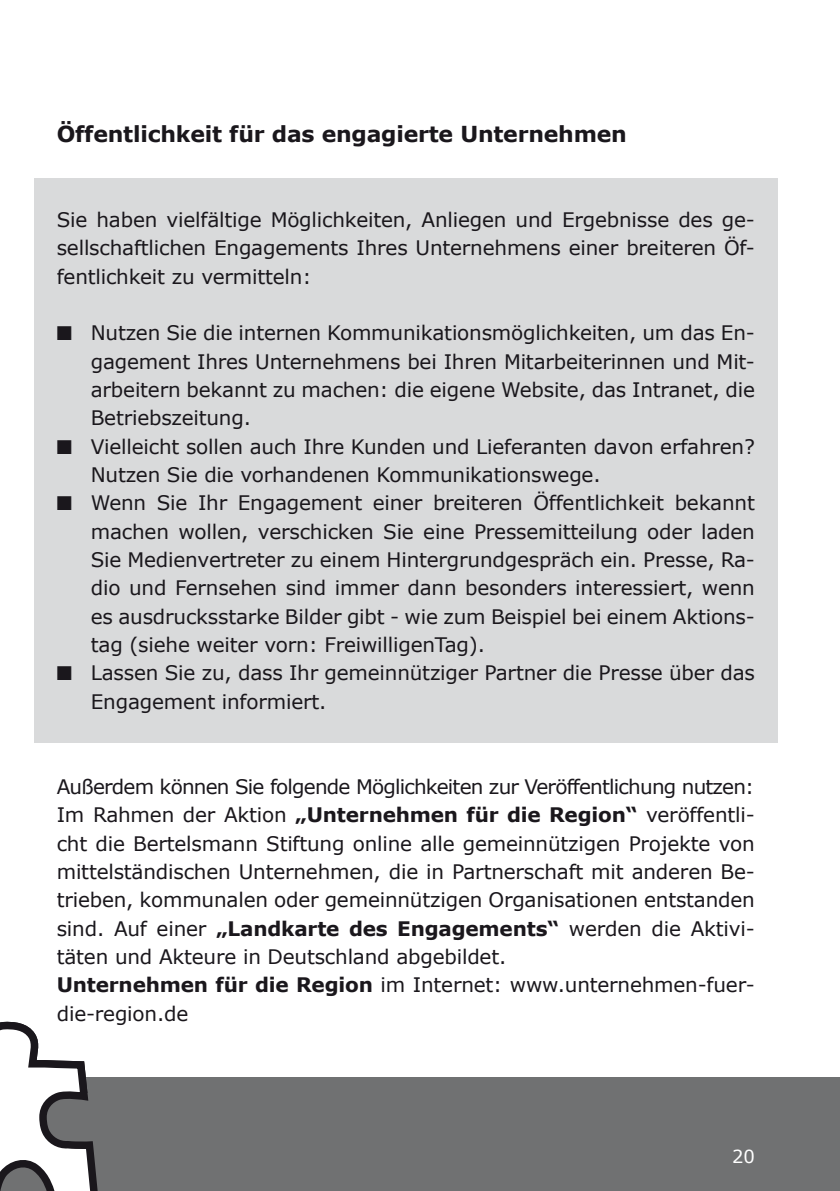
<style>
.page{position:relative;width:840px;height:1191px;background:#fff}
.page>*{position:absolute;margin:0;border:0;box-sizing:border-box;transform-origin:0 0}
.t1{font:700 22px "Verdana";letter-spacing:-.01em;color:#1a171c}
.t2{font:20px/28.4px "Verdana";letter-spacing:-.01em;color:#1a171c;text-align:justify}
.t3{font:20px "Zapf Dingbats ITC";color:#1a171c}
.t4{font:18px "Verdana";color:#fff}
.s1{font-weight:700}
</style>
<div class="page">
<div style="left:34px;top:178px;width:743px;height:565px;background:#d9dadb"></div>
<div style="left:0;top:1077px;width:839px;height:114px;background:#707172"></div>
<svg style="left:0;top:1021px;width:98px;height:170px"></svg>
<h1 class="t1" style="left:57px;top:120px;width:571px">Öffentlichkeit für das engagierte Unternehmen</h1>
<p class="t2" style="left:57px;top:205px;width:699px">Sie haben vielfältige Möglichkeiten, Anliegen und Ergebnisse des ge&shy;sellschaftlichen Engagements Ihres Unternehmens einer breiteren Öf&shy;fentlichkeit zu vermitteln:</p>
<p class="t3" style="left:57px;top:324px;width:17px">■</p>
<p class="t2" style="left:91px;top:318px;width:665px">Nutzen Sie die internen Kommunikationsmöglichkeiten, um das En&shy;gagement Ihres Unternehmens bei Ihren Mitarbeiterinnen und Mit&shy;arbeitern bekannt zu machen: die eigene Website, das Intranet, die Betriebszeitung.</p>
<p class="t3" style="left:57px;top:437px;width:17px">■</p>
<p class="t2" style="left:91px;top:431px;width:665px">Vielleicht sollen auch Ihre Kunden und Lieferanten davon erfahren?<br>Nutzen Sie die vorhandenen Kommunikationswege.</p>
<p class="t3" style="left:57px;top:494px;width:17px">■</p>
<p class="t2" style="left:91px;top:488px;width:665px">Wenn Sie Ihr Engagement einer breiteren Öffentlichkeit bekannt machen wollen, verschicken Sie eine Pressemitteilung oder laden Sie Medienvertreter zu einem Hintergrundgespräch ein. Presse, Ra&shy;dio und Fernsehen sind immer dann besonders interessiert, wenn es ausdrucksstarke Bilder gibt - wie zum Beispiel bei einem Aktions&shy;tag (siehe weiter vorn: FreiwilligenTag).</p>
<p class="t3" style="left:57px;top:664px;width:17px">■</p>
<p class="t2" style="left:91px;top:658px;width:665px">Lassen Sie zu, dass Ihr gemeinnütziger Partner die Presse über das<br>Engagement informiert.</p>
<p class="t2" style="left:57px;top:771px;width:699px;text-align:left">Außerdem können Sie folgende Möglichkeiten zur Veröffentlichung nutzen:<br>Im Rahmen der Aktion <span class="s1">„Unternehmen für die Region“</span> veröffentli&shy;cht die Bertelsmann Stiftung online alle gemeinnützigen Projekte von mittelständischen Unternehmen, die in Partnerschaft mit anderen Be&shy;trieben, kommunalen oder gemeinnützigen Organisationen entstanden sind. Auf einer <span class="s1">„Landkarte des Engagements“</span> werden die Aktivi&shy;täten und Akteure in Deutschland abgebildet.<br><span class="s1">Unternehmen für die Region</span> im Internet: www.unternehmen-fuer&shy;die-region.de</p>
<p class="t4" style="left:731px;top:1144px;width:24px">20</p>
</div>
